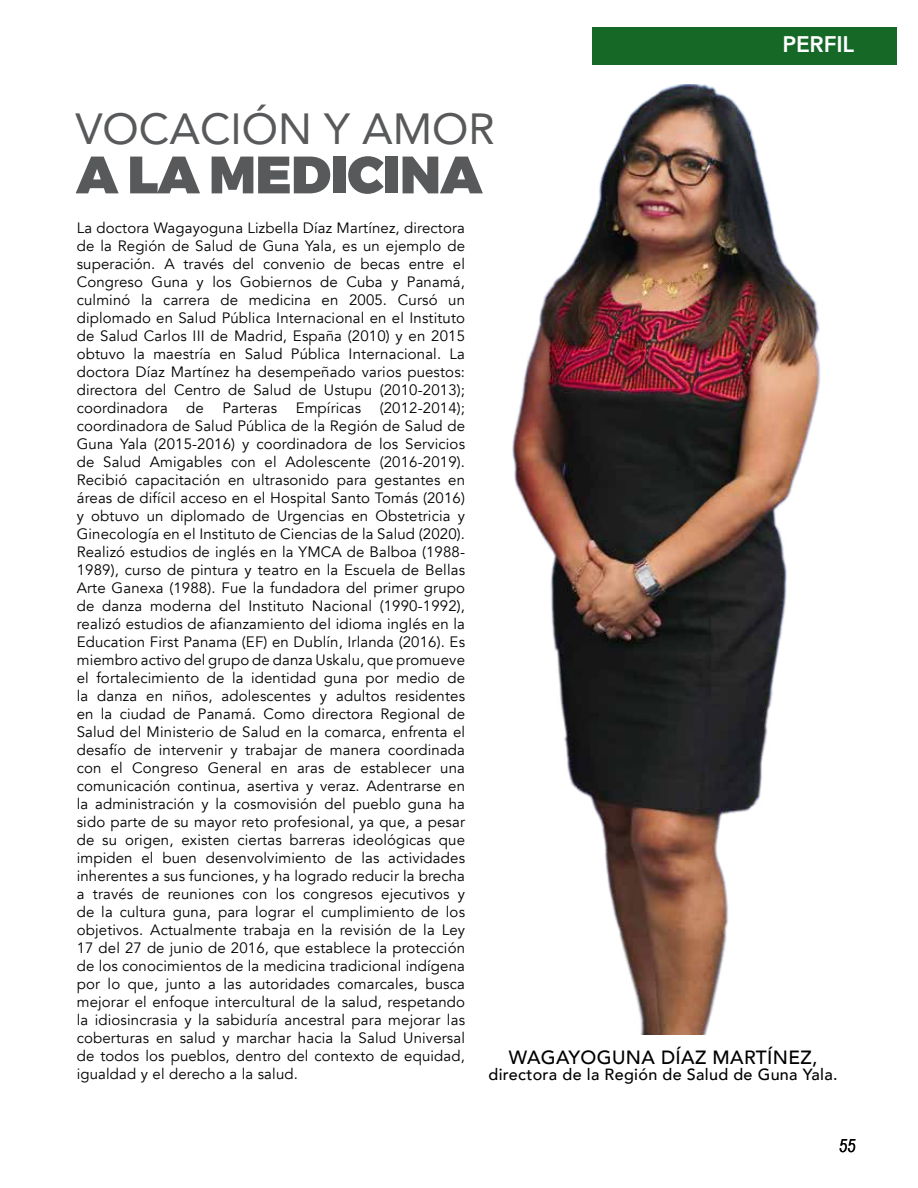
<style>
.page{position:relative;width:918px;height:1188px;background:#fff}
.page>*{position:absolute;margin:0;border:0;box-sizing:border-box;transform-origin:0 0}
.t1{font:900 52.5px "Montserrat";letter-spacing:-.01em;color:#58595b}
.t2{font:43.5px "Avenir";color:#58595b}
.t3{font:800 22.5px "Avenir";letter-spacing:-.005em;color:#fff}
.t4{font:500 19.05px "Avenir";letter-spacing:.02em;color:#000}
.t5{font:italic 18px "Arial Narrow";color:#000}
.t6{font:500 16.2px "Avenir";letter-spacing:.02em;color:#000}
.t7{font:15px/18px "Avenir";letter-spacing:.01em;color:#000;text-align:justify}
</style>
<div class="page">
<div style="left:592px;top:27px;width:304px;height:38px;background:#166827"></div>
<img style="left:512px;top:84px;width:309px;height:951px">
<h2 class="t2" style="left:76px;top:94px;width:421px">VOCACIÓN Y AMOR</h2>
<h1 class="t1" style="left:76px;top:142px;width:408px">A LA MEDICINA</h1>
<h3 class="t3" style="left:782px;top:26px;width:73px">PERFIL</h3>
<p class="t7" style="left:77px;top:219px;width:390px">La doctora Wagayoguna Lizbella Díaz Martínez, directora de la Región de Salud de Guna Yala, es un ejemplo de superación. A través del convenio de becas entre el Congreso Guna y los Gobiernos de Cuba y Panamá, culminó la carrera de medicina en 2005. Cursó un diplomado en Salud Pública Internacional en el Instituto de Salud Carlos III de Madrid, España (2010) y en 2015 obtuvo la maestría en Salud Pública Internacional. La doctora Díaz Martínez ha desempeñado varios puestos: directora del Centro de Salud de Ustupu (2010-2013); coordinadora de Parteras Empíricas (2012-2014); coordinadora de Salud Pública de la Región de Salud de Guna Yala (2015-2016) y coordinadora de los Servicios de Salud Amigables con el Adolescente (2016-2019).<br>Recibió capacitación en ultrasonido para gestantes en áreas de difícil acceso en el Hospital Santo Tomás (2016) y obtuvo un diplomado de Urgencias en Obstetricia y Ginecología en el Instituto de Ciencias de la Salud (2020).<br>Realizó estudios de inglés en la YMCA de Balboa (1988- 1989), curso de pintura y teatro en la Escuela de Bellas Arte Ganexa (1988). Fue la fundadora del primer grupo de danza moderna del Instituto Nacional (1990-1992), realizó estudios de afianzamiento del idioma inglés en la Education First Panama (EF) en Dublín, Irlanda (2016). Es miembro activo del grupo de danza Uskalu, que promueve el fortalecimiento de la identidad guna por medio de la danza en niños, adolescentes y adultos residentes en la ciudad de Panamá. Como directora Regional de Salud del Ministerio de Salud en la comarca, enfrenta el desafío de intervenir y trabajar de manera coordinada con el Congreso General en aras de establecer una comunicación continua, asertiva y veraz. Adentrarse en la administración y la cosmovisión del pueblo guna ha sido parte de su mayor reto profesional, ya que, a pesar de su origen, existen ciertas barreras ideológicas que impiden el buen desenvolvimiento de las actividades inherentes a sus funciones, y ha logrado reducir la brecha a través de reuniones con los congresos ejecutivos y de la cultura guna, para lograr el cumplimiento de los objetivos. Actualmente trabaja en la revisión de la Ley 17 del 27 de junio de 2016, que establece la protección de los conocimientos de la medicina tradicional indígena por lo que, junto a las autoridades comarcales, busca mejorar el enfoque intercultural de la salud, respetando la idiosincrasia y la sabiduría ancestral para mejorar las coberturas en salud y marchar hacia la Salud Universal de todos los pueblos, dentro del contexto de equidad, igualdad y el derecho a la salud.</p>
<p class="t4" style="left:509px;top:1041px;width:310px">WAGAYOGUNA DÍAZ MARTÍNEZ,</p>
<p class="t6" style="left:489px;top:1061px;width:351px">directora de la Región de Salud de Guna Yala.</p>
<p class="t5" style="left:839px;top:1133px;width:18px">55</p>
</div>
